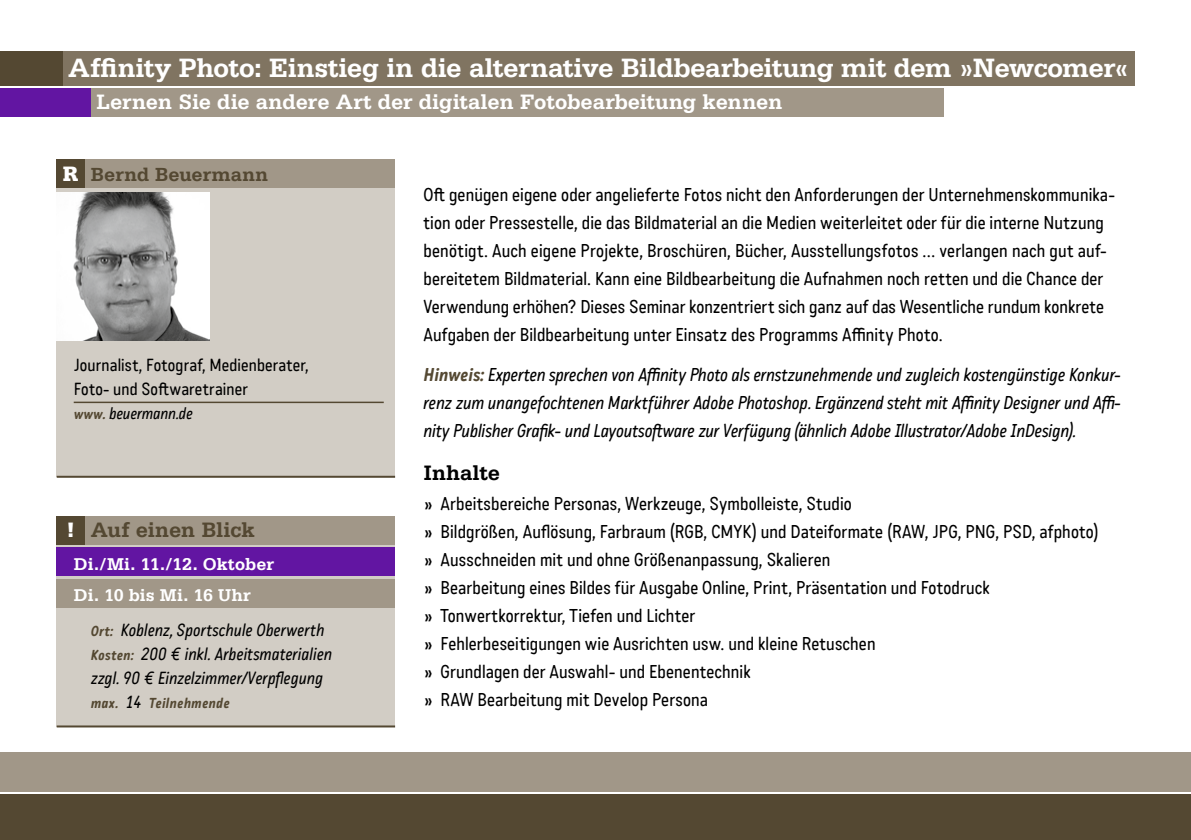
<style>
.page{position:relative;width:1191px;height:840px;background:#fff}
.page>*{position:absolute;margin:0;border:0;box-sizing:border-box;transform-origin:0 0}
.t1{font:700 28px "Serifa";letter-spacing:-.02em;color:#fff}
.t2{font:700 22px "Serifa";letter-spacing:-.01em;color:#fff}
.t3{font:700 22px "Serifa";letter-spacing:-.01em;color:#544832}
.t4{font:700 22px "Serifa";color:#000}
.t5{font:900 22px "Serifa";color:#fff}
.t6{font:700 20px "Serifa";color:#544832}
.t7{font:500 18px/28px "Katarine";letter-spacing:.01em;color:#000}
.t8{font:italic 500 18px/28px "Katarine";letter-spacing:.01em;color:#000;text-align:justify}
.t9{font:700 18px "Serifa";color:#fff}
.t10{font:italic 500 17px/24px "Katarine";letter-spacing:.02em;color:#000}
.t11{font:500 17px/24px "Katarine";letter-spacing:.01em;color:#000}
.t12{font:italic 500 16px "Katarine";letter-spacing:.01em;color:#000}
.t13{font:italic 700 14px "Katarine";letter-spacing:.025em;color:#544832}
.s1{font-weight:700;font-size:14px;color:#544832}
.s2{font-weight:500;font-size:17px;color:#000}
.s3{font-weight:700;color:#544832}
.s4{font-family:"Serifa";font-weight:700}
</style>
<div class="page">
<div style="left:57px;top:516px;width:338px;height:210px;background:#d2cdc5"></div>
<div style="left:0;top:751px;width:1191px;height:40px;background:#a19788"></div>
<div style="left:0;top:794px;width:1191px;height:45px;background:#544832"></div>
<div style="left:57px;top:516px;width:338px;height:28px;background:#a19788"></div>
<div style="left:57px;top:578px;width:338px;height:29px;background:#a19788"></div>
<div style="left:57px;top:547px;width:338px;height:28px;background:#6215a2"></div>
<div style="left:57px;top:187px;width:338px;height:289px;background:#d2cdc5"></div>
<div style="left:0;top:88px;width:943px;height:28px;background:#a19788"></div>
<div style="left:0;top:51px;width:1134px;height:34px;background:#807461"></div>
<hr style="left:74px;top:401px;width:310px;height:2px;background:#544832">
<div style="left:57px;top:159px;width:338px;height:28px;background:#a19788"></div>
<img style="left:57px;top:193px;width:153px;height:147px">
<div style="left:0;top:51px;width:62px;height:34px;background:#544832"></div>
<div style="left:0;top:88px;width:91px;height:28px;background:#6215a2"></div>
<hr style="left:57px;top:725px;width:338px;height:2px;background:#544832">
<div style="left:57px;top:516px;width:28px;height:28px;background:#544832"></div>
<div style="left:57px;top:159px;width:28px;height:28px;background:#544832"></div>
<hr style="left:57px;top:475px;width:338px;height:2px;background:#544832">
<h1 class="t1" style="left:68px;top:51px;width:1063px">Affinity Photo: Einstieg in die alternative Bildbearbeitung mit dem »Newcomer«</h1>
<p class="t2" style="left:96px;top:89px;width:688px">Lernen Sie die andere Art der digitalen Fotobearbeitung kennen</p>
<p class="t5" style="left:63px;top:161px;width:17px">R</p>
<p class="t6" style="left:91px;top:163px;width:179px">Bernd Beuermann</p>
<p class="t11" style="left:74px;top:352px;width:236px">Journalist, Fotograf, Medienberater,<br>Foto- und Softwaretrainer</p>
<p class="t12" style="left:74px;top:403px;width:120px"><span class="s1">www.</span> beuermann.de</p>
<p class="t5" style="left:67px;top:516px;width:10px">!</p>
<p class="t3" style="left:91px;top:516px;width:166px">Auf einen Blick</p>
<p class="t9" style="left:74px;top:553px;width:202px">Di./Mi. 11./12. Oktober</p>
<p class="t9" style="left:74px;top:584px;width:179px">Di. 10 bis Mi. 16 Uhr</p>
<p class="t9" style="left:74px;top:584px;width:114px">10 bis 17 Uhr</p>
<p class="t10" style="left:91px;top:618px;width:242px"><span class="s1">Ort:</span> Koblenz, Sportschule Oberwerth<br><span class="s1">Kosten:</span> 200 € inkl. Arbeitsmaterialien zzgl. 90 € Einzelzimmer/Verpflegung</p>
<p class="t13" style="left:91px;top:694px;width:140px">max. <span class="s2">14</span> Teilnehmende</p>
<p class="t7" style="left:423px;top:181px;width:693px">Oft genügen eigene oder angelieferte Fotos nicht den Anforderungen der Unternehmenskommunika&shy;tion oder Pressestelle, die das Bildmaterial an die Medien weiterleitet oder für die interne Nutzung benötigt. Auch eigene Projekte, Broschüren, Bücher, Ausstellungsfotos … verlangen nach gut auf&shy;bereitetem Bildmaterial. Kann eine Bildbearbeitung die Aufnahmen noch retten und die Chance der Verwendung erhöhen? Dieses Seminar konzentriert sich ganz auf das Wesentliche rundum konkrete Aufgaben der Bildbearbeitung unter Einsatz des Programms Affinity Photo.</p>
<p class="t8" style="left:423px;top:360px;width:699px"><span class="s3">Hinweis:</span> Experten sprechen von Affinity Photo als ernstzunehmende und zugleich kostengünstige Konkur&shy;renz zum unangefochtenen Marktführer Adobe Photoshop. Ergänzend steht mit Affinity Designer und Affi&shy;nity Publisher Grafik- und Layoutsoftware zur Verfügung (ähnlich Adobe Illustrator/Adobe InDesign).</p>
<p class="t4" style="left:423px;top:459px;width:78px">Inhalte</p>
<p class="t7" style="left:423px;top:489px;width:676px"><span class="s4">»</span> Arbeitsbereiche Personas, Werkzeuge, Symbolleiste, Studio<br><span class="s4">»</span> Bildgrößen, Auflösung, Farbraum (RGB, CMYK) und Dateiformate (RAW, JPG, PNG, PSD, afphoto) <span class="s4">»</span> Ausschneiden mit und ohne Größenanpassung, Skalieren<br><span class="s4">»</span> Bearbeitung eines Bildes für Ausgabe Online, Print, Präsentation und Fotodruck<br><span class="s4">»</span> Tonwertkorrektur, Tiefen und Lichter<br><span class="s4">»</span> Fehlerbeseitigungen wie Ausrichten usw. und kleine Retuschen<br><span class="s4">»</span> Grundlagen der Auswahl- und Ebenentechnik<br><span class="s4">»</span> RAW Bearbeitung mit Develop Persona</p>
</div>
